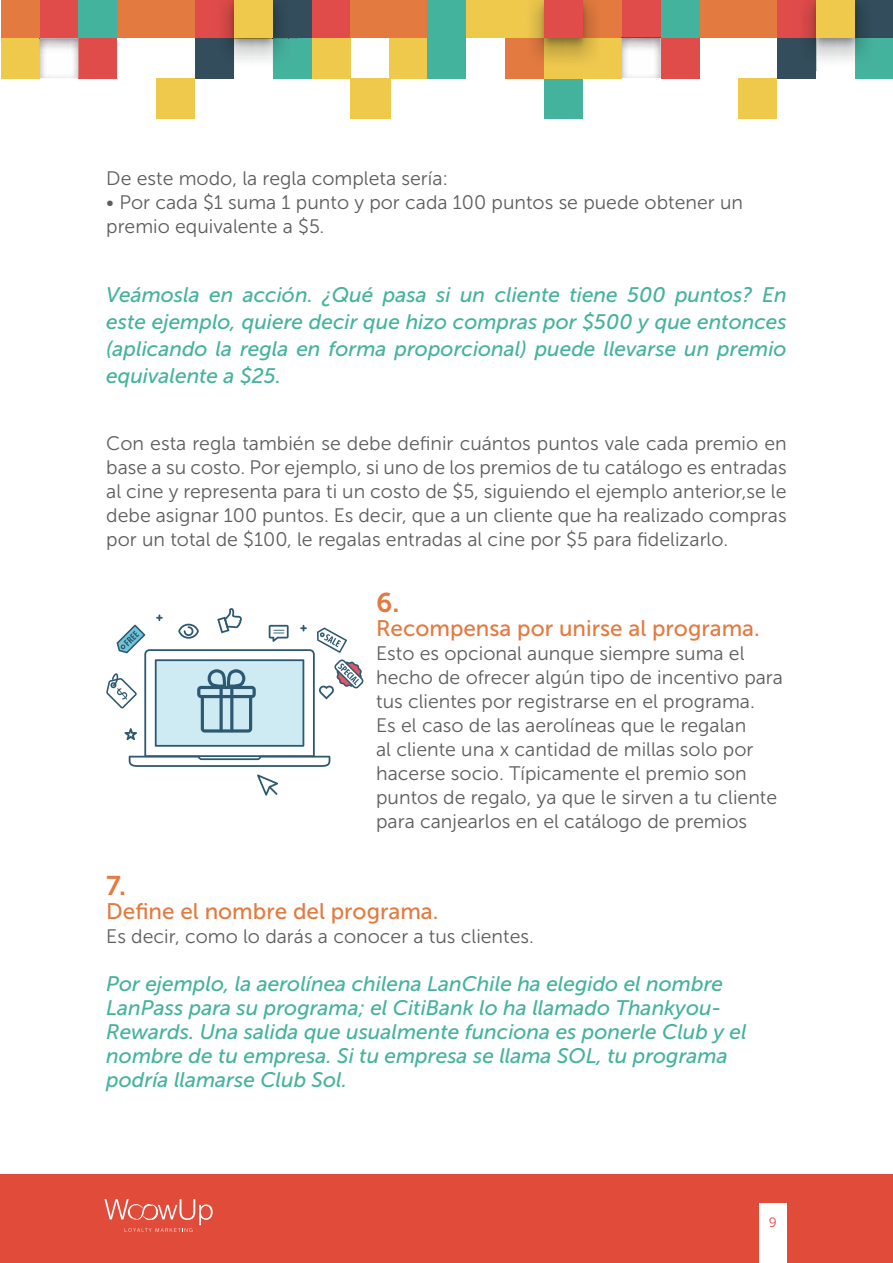
<style>
.page{position:relative;width:893px;height:1263px;background:#fff}
.page>*{position:absolute;margin:0;border:0;box-sizing:border-box;transform-origin:0 0}
.t1{font:27px "Museo Sans 700";color:#e37a3f}
.t2{font:22.5px "Museo Sans 500";color:#e37a3f}
.t3{font:italic 21px/24px "Museo Sans 500";color:#44b39d;text-align:justify}
.t4{font:19.5px/24px "Museo Sans 300";color:#5e5c5c}
.t5{font:13.5px "Museo Sans 300";color:#e04c4a}
</style>
<div class="page">
<div style="left:1px;top:0;width:39px;height:38px;background:#e37a3f"></div>
<div style="left:40px;top:0;width:38px;height:38px;background:#e04c4a"></div>
<div style="left:78px;top:0;width:39px;height:38px;background:#44b39d"></div>
<div style="left:117px;top:0;width:39px;height:38px;background:#e37a3f"></div>
<div style="left:156px;top:0;width:39px;height:38px;background:#e37a3f"></div>
<div style="left:195px;top:0;width:39px;height:38px;background:#e04c4a"></div>
<div style="left:273px;top:0;width:39px;height:38px;background:#334d5c"></div>
<div style="left:312px;top:0;width:39px;height:38px;background:#e04c4a"></div>
<div style="left:351px;top:0;width:40px;height:38px;background:#e37a3f"></div>
<div style="left:1px;top:38px;width:39px;height:40px;background:#efc94c"></div>
<div style="left:78px;top:38px;width:39px;height:40px;background:#e04c4a"></div>
<div style="left:195px;top:38px;width:39px;height:40px;background:#334d5c"></div>
<div style="left:156px;top:78px;width:39px;height:40px;background:#efc94c"></div>
<div style="left:273px;top:38px;width:39px;height:40px;background:#44b39d"></div>
<div style="left:312px;top:38px;width:39px;height:40px;background:#efc94c"></div>
<div style="left:351px;top:78px;width:40px;height:40px;background:#efc94c"></div>
<img style="left:234px;top:56px;width:39px;height:15px">
<img style="left:222px;top:0;width:56px;height:56px">
<img style="left:222px;top:38px;width:12px;height:18px">
<img style="left:273px;top:38px;width:15px;height:18px">
<div style="left:234px;top:0;width:39px;height:38px;background:#efc94c"></div>
<img style="left:40px;top:38px;width:38px;height:40px">
<div style="left:390px;top:0;width:37px;height:38px;background:#e37a3f"></div>
<div style="left:427px;top:0;width:39px;height:38px;background:#44b39d"></div>
<div style="left:466px;top:0;width:39px;height:38px;background:#efc94c"></div>
<div style="left:505px;top:0;width:39px;height:38px;background:#efc94c"></div>
<div style="left:583px;top:0;width:39px;height:38px;background:#e37a3f"></div>
<div style="left:622px;top:0;width:39px;height:38px;background:#e04c4a"></div>
<div style="left:661px;top:0;width:39px;height:38px;background:#44b39d"></div>
<div style="left:700px;top:0;width:38px;height:38px;background:#e37a3f"></div>
<div style="left:738px;top:0;width:39px;height:38px;background:#e37a3f"></div>
<div style="left:777px;top:0;width:39px;height:38px;background:#e04c4a"></div>
<div style="left:855px;top:0;width:38px;height:38px;background:#334d5c"></div>
<div style="left:390px;top:38px;width:37px;height:40px;background:#efc94c"></div>
<div style="left:427px;top:38px;width:39px;height:40px;background:#44b39d"></div>
<div style="left:544px;top:78px;width:39px;height:40px;background:#44b39d"></div>
<div style="left:505px;top:38px;width:39px;height:40px;background:#e37a3f"></div>
<div style="left:544px;top:38px;width:39px;height:40px;background:#efc94c"></div>
<div style="left:583px;top:38px;width:39px;height:40px;background:#efc94c"></div>
<div style="left:661px;top:38px;width:39px;height:40px;background:#e04c4a"></div>
<div style="left:777px;top:38px;width:39px;height:40px;background:#334d5c"></div>
<div style="left:738px;top:78px;width:39px;height:40px;background:#efc94c"></div>
<div style="left:855px;top:38px;width:38px;height:40px;background:#44b39d"></div>
<img style="left:816px;top:56px;width:39px;height:15px">
<img style="left:803px;top:0;width:58px;height:56px">
<img style="left:803px;top:38px;width:13px;height:18px">
<img style="left:855px;top:38px;width:11px;height:18px">
<img style="left:531px;top:0;width:65px;height:38px">
<img style="left:532px;top:38px;width:64px;height:19px">
<div style="left:544px;top:0;width:39px;height:38px;background:#e04c4a"></div>
<div style="left:816px;top:0;width:39px;height:38px;background:#efc94c"></div>
<img style="left:623px;top:39px;width:38px;height:39px">
<img style="left:622px;top:38px;width:39px;height:1px">
<img style="left:622px;top:38px;width:1px;height:40px">
<div style="left:0;top:1174px;width:893px;height:89px;background:#e14c3a"></div>
<svg style="left:104px;top:1199px;width:109px;height:33px"></svg>
<div style="left:759px;top:1203px;width:28px;height:60px;background:#fff"></div>
<svg style="left:257px;top:774px;width:21px;height:21px"></svg>
<svg style="left:106px;top:608px;width:258px;height:159px"></svg>
<p class="t4" style="left:106px;top:166px;width:343px">De este modo, la regla completa sería:</p>
<p class="t4" style="left:106px;top:190px;width:638px">• Por cada $1 suma 1 punto y por cada 100 puntos se puede obtener un premio equivalente a $5.</p>
<p class="t3" style="left:106px;top:282px;width:682px;line-height:27px">Veámosla en acción. ¿Qué pasa si un cliente tiene 500 puntos? En este ejemplo, quiere decir que hizo compras por $500 y que entonces (aplicando la regla en forma proporcional) puede llevarse un premio equivalente a $25.</p>
<p class="t4" style="left:106px;top:431px;width:682px;text-align:justify">Con esta regla también se debe definir cuántos puntos vale cada premio en base a su costo. Por ejemplo, si uno de los premios de tu catálogo es entradas al cine y representa para ti un costo de $5, siguiendo el ejemplo anterior,se le debe asignar 100 puntos. Es decir, que a un cliente que ha realizado compras por un total de $100, le regalas entradas al cine por $5 para fidelizarlo.</p>
<h1 class="t1" style="left:376px;top:588px;width:25px">6.</h1>
<p class="t2" style="left:376px;top:616px;width:385px">Recompensa por unirse al programa.</p>
<p class="t4" style="left:376px;top:642px;width:408px">Esto es opcional aunque siempre suma el hecho de ofrecer algún tipo de incentivo para tus clientes por registrarse en el programa.<br>Es el caso de las aerolíneas que le regalan<br>al cliente una x cantidad de millas solo por hacerse socio. Típicamente el premio son puntos de regalo, ya que le sirven a tu cliente para canjearlos en el catálogo de premios</p>
<h1 class="t1" style="left:106px;top:870px;width:21px">7.</h1>
<p class="t2" style="left:106px;top:899px;width:334px">Define el nombre del programa.</p>
<p class="t4" style="left:106px;top:924px;width:429px">Es decir, como lo darás a conocer a tus clientes.</p>
<p class="t3" style="left:106px;top:972px;width:642px;text-align:left">Por ejemplo, la aerolínea chilena LanChile ha elegido el nombre LanPass para su programa; el CitiBank lo ha llamado Thankyou-Rewards. Una salida que usualmente funciona es ponerle Club y el nombre de tu empresa. Si tu empresa se llama SOL, tu programa podría llamarse Club Sol.</p>
<p class="t5" style="left:769px;top:1215px;width:10px">9</p>
</div>
